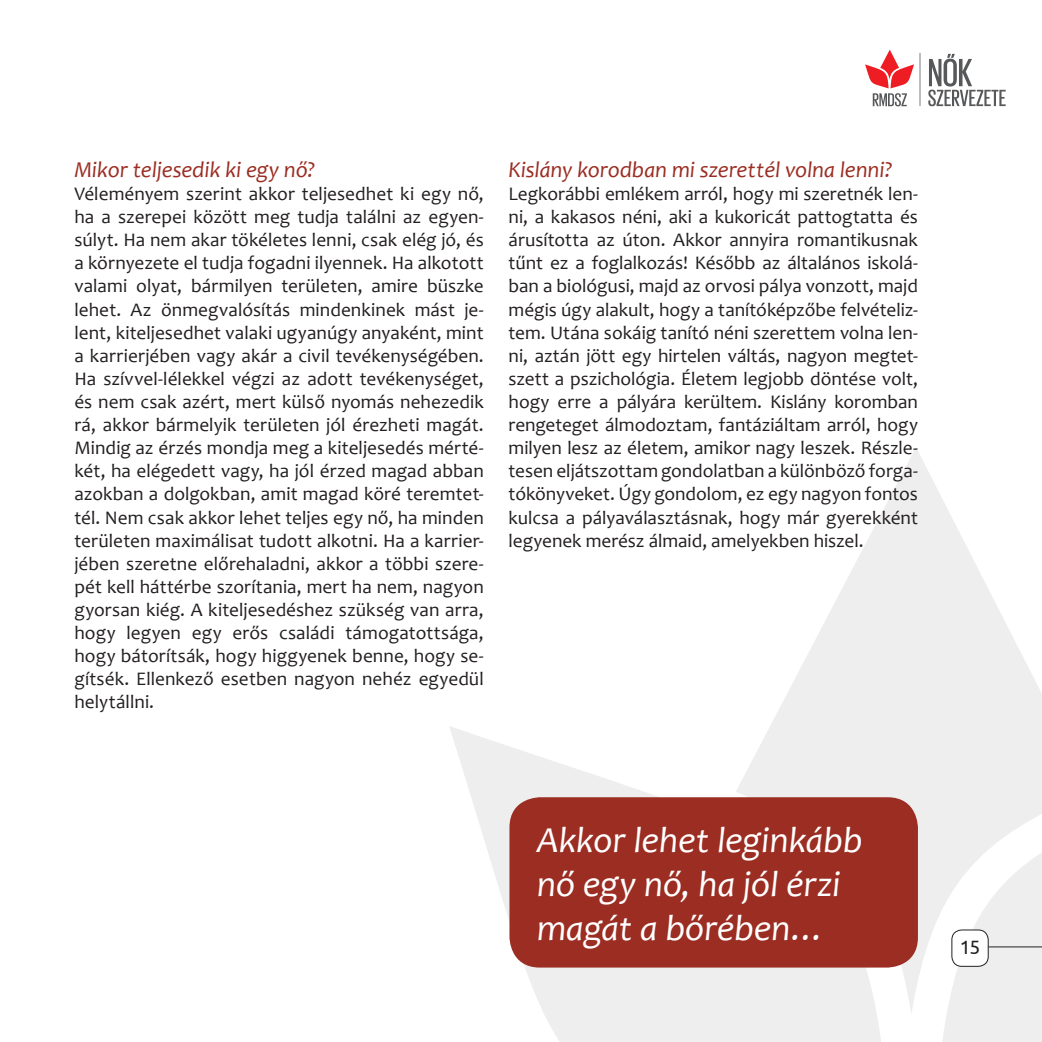
<style>
.page{position:relative;width:1042px;height:1042px;background:#fff}
.page>*{position:absolute;margin:0;border:0;box-sizing:border-box;transform-origin:0 0}
.t1{font:italic 36.75px/44.1px "Candara";letter-spacing:-.005em;color:#fff}
.t2{font:italic 22.75px "Candara";letter-spacing:-.005em;color:#9b2d22}
.t3{font:19.25px/23.1px "Candara";color:#231f20;text-align:justify}
.t4{font:19.25px "Ubuntu";color:#231f20}
</style>
<div class="page">
<svg style="left:449px;top:448px;width:593px;height:594px"></svg>
<svg style="left:928px;top:54px;width:77px;height:52px"></svg>
<svg style="left:865px;top:50px;width:49px;height:56px"></svg>
<hr style="left:919px;top:54px;width:1px;height:52px;background:#bcbdc0">
<div style="left:952px;top:930px;width:36px;height:36px;background:#fff;border-radius:10px"></div>
<div style="left:951px;top:929px;width:37px;height:38px;border:1px solid #231f20;border-radius:10px"></div>
<hr style="left:988px;top:946px;width:54px;height:1px;background:#231f20">
<div style="left:509px;top:797px;width:409px;height:170px;background:#9b2d22;border-radius:30px"></div>
<p class="t2" style="left:74px;top:155px;width:242px">Mikor teljesedik ki egy nő?</p>
<p class="t3" style="left:74px;top:182px;width:411px">Véleményem szerint akkor teljesedhet ki egy nő, ha a szerepei között meg tudja találni az egyen&shy;súlyt. Ha nem akar tökéletes lenni, csak elég jó, és a környezete el tudja fogadni ilyennek. Ha alkotott valami olyat, bármilyen területen, amire büszke lehet. Az önmegvalósítás mindenkinek mást je&shy;lent, kiteljesedhet valaki ugyanúgy anyaként, mint a karrierjében vagy akár a civil tevékenységében.<br>Ha szívvel-lélekkel végzi az adott tevékenységet, és nem csak azért, mert külső nyomás nehezedik rá, akkor bármelyik területen jól érezheti magát.<br>Mindig az érzés mondja meg a kiteljesedés mérté&shy;két, ha elégedett vagy, ha jól érzed magad abban azokban a dolgokban, amit magad köré teremtet&shy;tél. Nem csak akkor lehet teljes egy nő, ha minden területen maximálisat tudott alkotni. Ha a karrier&shy;jében szeretne előrehaladni, akkor a többi szere&shy;pét kell háttérbe szorítania, mert ha nem, nagyon gyorsan kiég. A kiteljesedéshez szükség van arra, hogy legyen egy erős családi támogatottsága, hogy bátorítsák, hogy higgyenek benne, hogy se&shy;gítsék. Ellenkező esetben nagyon nehéz egyedül helytállni.</p>
<p class="t2" style="left:508px;top:155px;width:386px">Kislány korodban mi szerettél volna lenni?</p>
<p class="t3" style="left:508px;top:182px;width:411px">Legkorábbi emlékem arról, hogy mi szeretnék len&shy;ni, a kakasos néni, aki a kukoricát pattogtatta és árusította az úton. Akkor annyira romantikusnak tűnt ez a foglalkozás! Később az általános iskolá&shy;ban a biológusi, majd az orvosi pálya vonzott, majd mégis úgy alakult, hogy a tanítóképzőbe felvételiz&shy;tem. Utána sokáig tanító néni szerettem volna len&shy;ni, aztán jött egy hirtelen váltás, nagyon megtet&shy;szett a pszichológia. Életem legjobb döntése volt, hogy erre a pályára kerültem. Kislány koromban rengeteget álmodoztam, fantáziáltam arról, hogy milyen lesz az életem, amikor nagy leszek. Részle&shy;tesen eljátszottam gondolatban a különböző forga&shy;tókönyveket. Úgy gondolom, ez egy nagyon fontos kulcsa a pályaválasztásnak, hogy már gyerekként legyenek merész álmaid, amelyekben hiszel.</p>
<h1 class="t1" style="left:537px;top:817px;width:327px">Akkor lehet leginkább nő egy nő, ha jól érzi magát a bőrében…</h1>
<p class="t4" style="left:959px;top:935px;width:22px">15</p>
</div>
